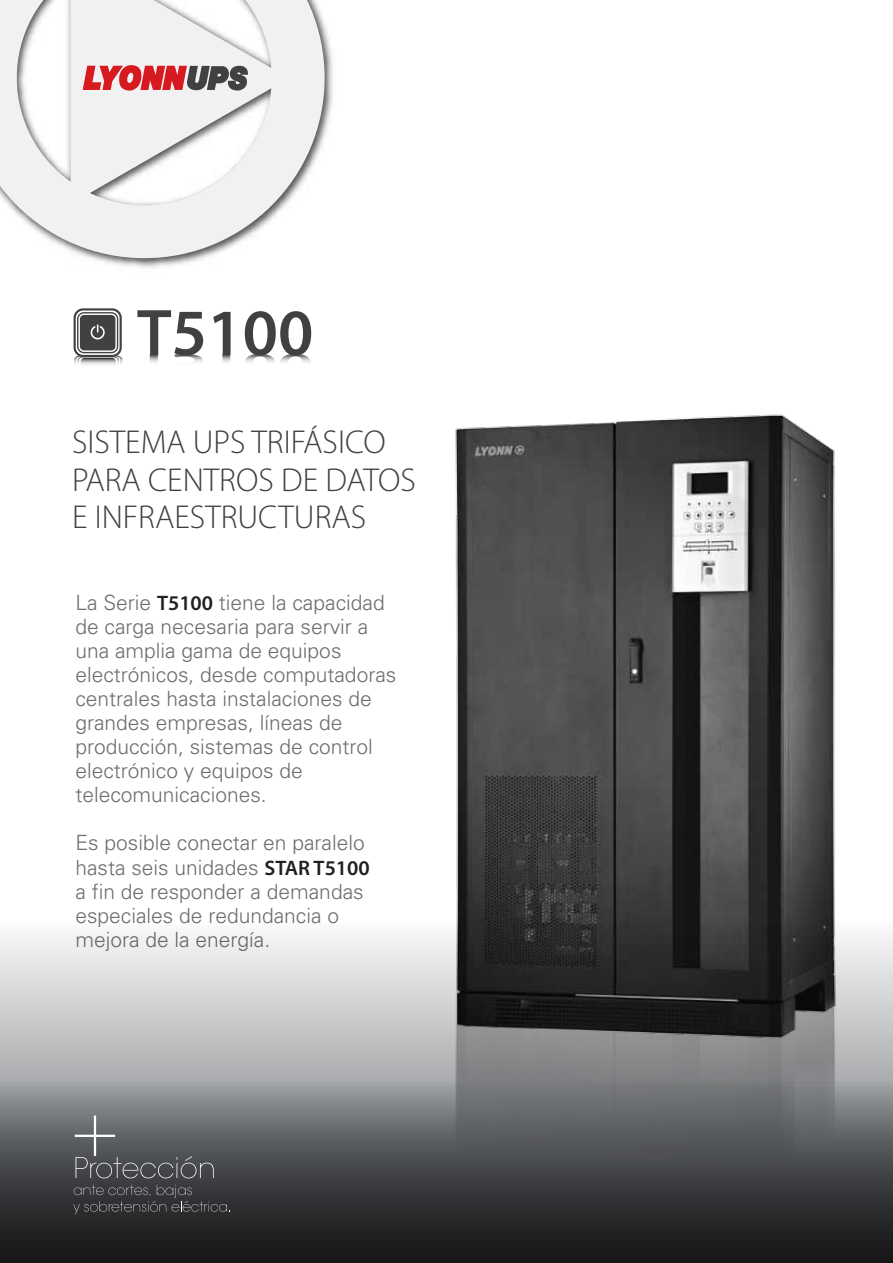
<style>
.page{position:relative;width:893px;height:1263px;background:#fff}
.page>*{position:absolute;margin:0;border:0;box-sizing:border-box;transform-origin:0 0}
.t1{font:600 66.15px "Myriad Pro";color:#414042}
.t2{font:300 33.15px/37.5px "Myriad Pro";color:#414042}
.t3{font:300 21px/24px "Univers";color:#6d6e71}
.s1{font-family:"Myriad Pro";font-weight:600;color:#231f20}
</style>
<div class="page">
<svg style="left:149px;top:354px;width:54px;height:9px"></svg>
<svg style="left:222px;top:354px;width:8px;height:9px"></svg>
<svg style="left:245px;top:354px;width:66px;height:9px"></svg>
<svg style="left:74px;top:308px;width:48px;height:57px;background:#7c7b7d"></svg>
<img style="left:455px;top:414px;width:381px;height:505px">
<svg style="left:0;top:919px;width:893px;height:160px;background:#959698"></svg>
<svg style="left:0;top:1079px;width:893px;height:184px;background:#494a4d"></svg>
<svg style="left:73px;top:1185px;width:158px;height:29px;background:#3e3f41"></svg>
<svg style="left:75px;top:1115px;width:139px;height:63px;background:#616467"></svg>
<img style="left:90px;top:26px;width:243px;height:242px">
<svg style="left:0;top:0;width:325px;height:258px;fill:#f1f1f2"></svg>
<svg style="left:83px;top:65px;width:165px;height:26px"></svg>
<p class="t1" style="left:137px;top:291px;width:178px">T5100</p>
<p class="t2" style="left:72px;top:424px;width:345px">SISTEMA UPS TRIFÁSICO<br>PARA CENTROS DE DATOS<br>E INFRAESTRUCTURAS</p>
<p class="t3" style="left:75px;top:590px;width:322px">La Serie <span class="s1">T5100</span> tiene la capacidad de carga necesaria para servir a una amplia gama de equipos electrónicos, desde computadoras centrales hasta instalaciones de grandes empresas, líneas de producción, sistemas de control electrónico y equipos de telecomunicaciones.</p>
<p class="t3" style="left:75px;top:830px;width:296px">Es posible conectar en paralelo hasta seis unidades <span class="s1">STAR T5100 </span>a fin de responder a demandas especiales de redundancia o mejora de la energía.</p>
</div>
